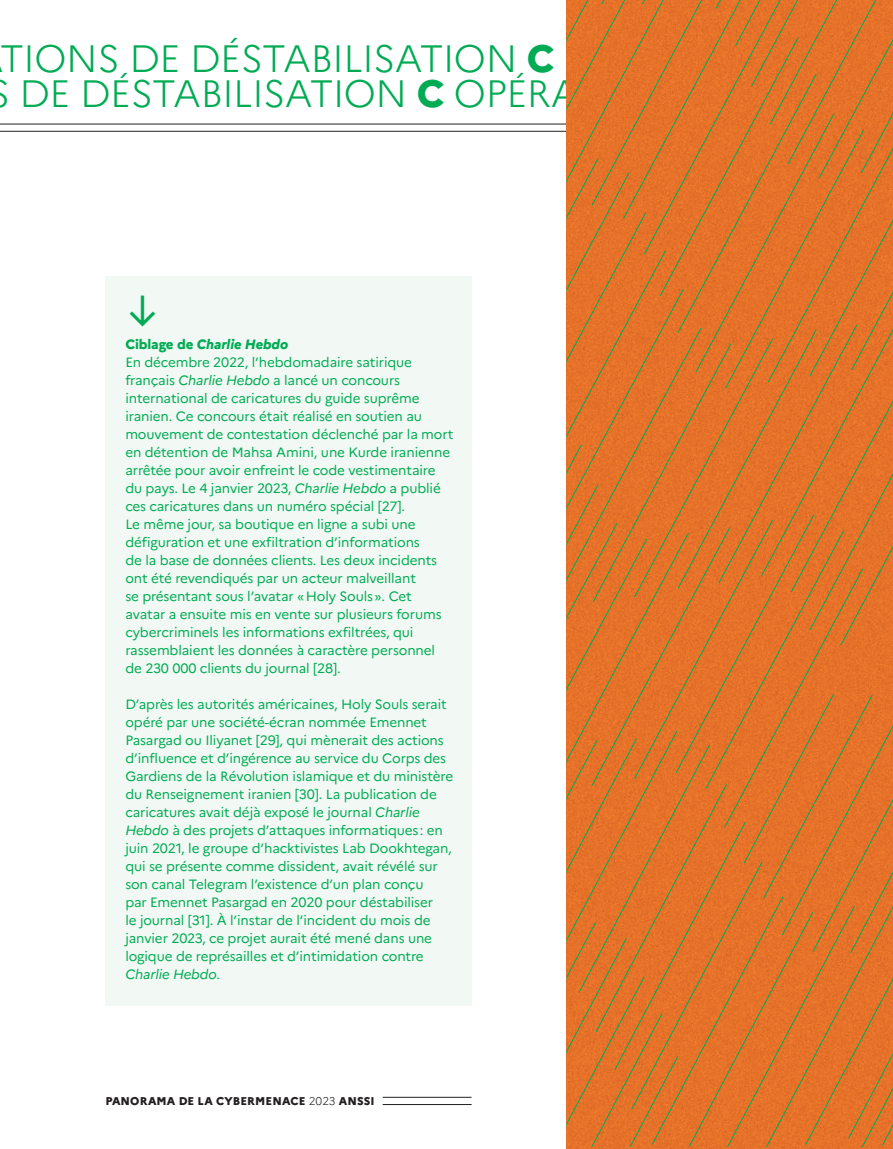
<style>
.page{position:relative;width:893px;height:1149px;background:#fff}
.page>*{position:absolute;margin:0;border:0;box-sizing:border-box;transform-origin:0 0}
.t1{font:42.9px "Marianne";color:#00ab54}
.t2{font:300 38.1px/35.1px "Marianne";letter-spacing:-.01em;color:#00ab54}
.t3{font:13.5px/18px "Marianne";letter-spacing:-.01em;color:#00ab54}
.t4{font:800 11.25px "Marianne";letter-spacing:.01em;color:#231f20}
.s1{font-weight:800}
.s2{font-weight:800;font-style:italic}
.s3{font-style:italic}
.s4{font-weight:300}
</style>
<div class="page">
<div style="left:105px;top:276px;width:367px;height:729px;background:#f2f9f4"></div>
<hr style="left:0;top:131px;width:592px;height:1px;background:#231f20">
<hr style="left:0;top:124px;width:592px;height:1px;background:#231f20">
<svg style="left:566px;top:0;width:327px;height:1146px"></svg>
<hr style="left:383px;top:1103px;width:89px;height:1px;background:#231f20">
<hr style="left:383px;top:1096px;width:89px;height:1px;background:#231f20">
<h2 class="t2" style="left:19px;top:41px;width:581px;text-indent:-19px">TIONS DE DÉSTABILISATION <span class="s1">C<br></span>DE DÉSTABILISATION <span class="s1">C</span> OPÉRAT</h2>
<h1 class="t1" style="left:169px;top:294px;width:36px;rotate:90deg">→</h1>
<p class="t3" style="left:125px;top:335px;width:330px"><span class="s1">Ciblage de</span> <span class="s2">Charlie Hebdo<br></span>En décembre 2022, l’hebdomadaire satirique français <span class="s3">Charlie Hebdo</span> a lancé un concours international de caricatures du guide suprême iranien. Ce concours était réalisé en soutien au mouvement de contestation déclenché par la mort en détention de Mahsa Amini, une Kurde iranienne arrêtée pour avoir enfreint le code vestimentaire du pays. Le 4 janvier 2023, <span class="s3">Charlie Hebdo</span> a publié ces caricatures dans un numéro spécial [27].<br>Le même jour, sa boutique en ligne a subi une défiguration et une exfiltration d’informations<br>de la base de données clients. Les deux incidents ont été revendiqués par un acteur malveillant<br>se présentant sous l’avatar «Holy Souls». Cet avatar a ensuite mis en vente sur plusieurs forums cybercriminels les informations exfiltrées, qui rassemblaient les données à caractère personnel de 230 000 clients du journal [28].</p>
<p class="t3" style="left:125px;top:695px;width:329px">D’après les autorités américaines, Holy Souls serait opéré par une société-écran nommée Emennet Pasargad ou Iliyanet [29], qui mènerait des actions d’influence et d’ingérence au service du Corps des Gardiens de la Révolution islamique et du ministère du Renseignement iranien [30]. La publication de caricatures avait déjà exposé le journal <span class="s3">Charlie Hebdo</span> à des projets d’attaques informatiques: en juin 2021, le groupe d’hacktivistes Lab Dookhtegan, qui se présente comme dissident, avait révélé sur son canal Telegram l’existence d’un plan conçu<br>par Emennet Pasargad en 2020 pour déstabiliser<br>le journal [31]. À l’instar de l’incident du mois de janvier 2023, ce projet aurait été mené dans une logique de représailles et d’intimidation contre <span class="s3">Charlie Hebdo</span>.</p>
<p class="t4" style="left:105px;top:1093px;width:271px">PANORAMA DE LA CYBERMENACE <span class="s4">2023</span> ANSSI</p>
</div>
